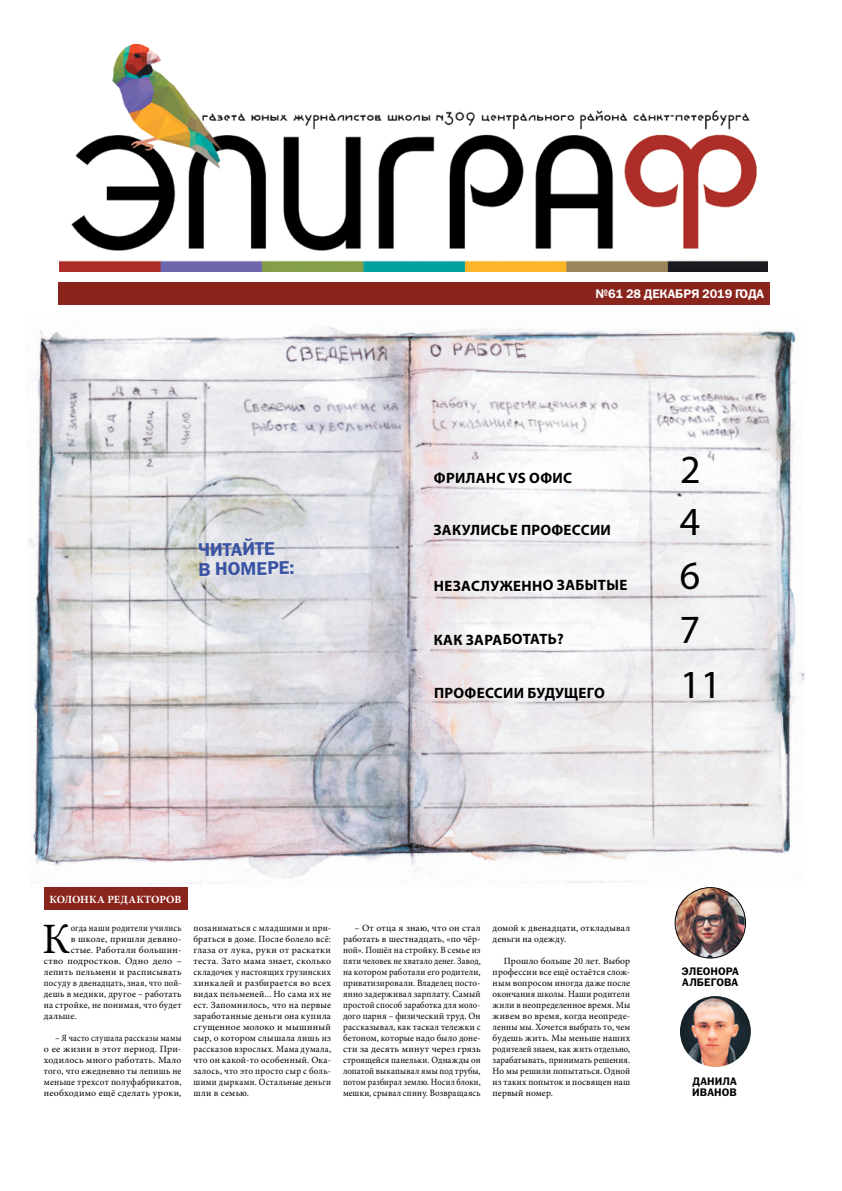
<style>
.page{position:relative;width:842px;height:1191px;background:#fff}
.page>*{position:absolute;margin:0;border:0;box-sizing:border-box;transform-origin:0 0}
.t1{font:43.3px "Minion Pro";color:#000}
.t2{font:40px "Myriad Pro";color:#000}
.t3{font:18.6px/19.4px "Franklin Gothic Demi C";color:#3953a4}
.t4{font:700 15px "Myriad Pro";letter-spacing:.02em;color:#000}
.t5{font:12.5px "Franklin Gothic Demi C";letter-spacing:-.01em;color:#fff}
.t6{font:11px/11px "Franklin Gothic Demi C";letter-spacing:.005em;color:#000}
.t7{font:700 11px "Minion Pro";letter-spacing:.005em;color:#fff}
.t8{font:9.5px/11px "Minion Pro";letter-spacing:.02em;color:#000;text-align:justify}
.t9{font:9.5px/11px "Minion Pro";letter-spacing:.02em;color:#000;text-align:justify;scale:1.04 1}
.t10{font:9.5px/11px "Minion Pro";letter-spacing:.02em;color:#000;text-align:justify;scale:.89 1}
.t11{font:9.5px "Minion Pro";letter-spacing:.02em;color:#000;scale:.92 1}
.t12{font:9.5px "Minion Pro";letter-spacing:.02em;color:#000;scale:1.05 1}
.t13{font:9.5px "Minion Pro";letter-spacing:.02em;color:#000;scale:.91 1}
</style>
<div class="page">
<img style="left:28px;top:327px;width:777px;height:557px">
<div style="left:44px;top:887px;width:144px;height:22px;background:#89251d"></div>
<img style="left:675px;top:887px;width:70px;height:71px">
<div style="left:675px;top:887px;width:71px;height:71px;border:1px solid #000;border-radius:50%"></div>
<img style="left:680px;top:996px;width:71px;height:71px;border-radius:35px">
<img style="left:59px;top:44px;width:709px;height:227px">
<div style="left:59px;top:282px;width:711px;height:22px;background:#89251d"></div>
<svg style="left:682px;top:617px;width:17px;height:26px"></svg>
<svg style="left:681px;top:562px;width:18px;height:27px"></svg>
<h3 class="t3" style="left:198px;top:539px;width:98px;rotate:-1deg">ЧИТАЙТЕ<br>В НОМЕРЕ:</h3>
<h3 class="t5" style="left:596px;top:287px;width:170px">№61 28 ДЕКАБРЯ 2019 ГОДА</h3>
<h3 class="t4" style="left:434px;top:468px;width:140px">ФРИЛАНС VS ОФИС</h3>
<h2 class="t2" style="left:680px;top:445px;width:22px">2</h2>
<h3 class="t4" style="left:433px;top:520px;width:179px">ЗАКУЛИСЬЕ ПРОФЕССИИ</h3>
<h3 class="t4" style="left:433px;top:577px;width:195px;rotate:-1deg">НЕЗАСЛУЖЕННО ЗАБЫТЫЕ</h3>
<h3 class="t4" style="left:433px;top:631px;width:132px;rotate:-1deg">КАК ЗАРАБОТАТЬ?</h3>
<h3 class="t4" style="left:434px;top:683px;width:172px">ПРОФЕССИИ БУДУЩЕГО</h3>
<h2 class="t2" style="left:680px;top:497px;width:22px">4</h2>
<h2 class="t2" style="left:680px;top:660px;width:43px">11</h2>
<p class="t7" style="left:50px;top:892px;width:133px">КОЛОНКА РЕДАКТОРОВ</p>
<h1 class="t1" style="left:42px;top:910px;width:30px">К</h1>
<p class="t13" style="left:71px;top:922px;width:123px">огда наши родители учились</p>
<p class="t8" style="left:71px;top:934px;width:112px">в школе, пришли девяно-</p>
<p class="t8" style="left:71px;top:945px;width:112px">стые. Работали большин-</p>
<p class="t12" style="left:44px;top:955px;width:133px">ство подростков. Одно дело –</p>
<p class="t8" style="left:44px;top:967px;width:139px">лепить пельмени и расписывать</p>
<p class="t11" style="left:44px;top:977px;width:151px">посуду в двенадцать, зная, что пой-</p>
<p class="t8" style="left:44px;top:989px;width:139px">дешь в медики, другое – работать</p>
<p class="t8" style="left:44px;top:1000px;width:139px">на стройке, не понимая, что будет</p>
<p class="t8" style="left:44px;top:1011px;width:34px">дальше.</p>
<p class="t10" style="left:44px;top:1033px;width:156px;text-indent:11px">– Я часто слушала рассказы мамы о ее жизни в этот период. При&shy;ходилось много работать. Мало того, что ежедневно ты лепишь не меньше трехсот полуфабрикатов, необходимо ещё сделать уроки,</p>
<p class="t8" style="left:193px;top:923px;width:139px">позаниматься с младшими и при&shy;браться в доме. После болело всё: глаза от лука, руки от раскатки теста. Зато мама знает, сколько складочек у настоящих грузинских хинкалей и разбирается во всех видах пельменей... Но сама их не ест. Запомнилось, что на первые заработанные деньги она купила сгущенное молоко и мышиный сыр, о котором слышала лишь из рассказов взрослых. Мама думала, что он какой-то особенный. Ока&shy;залось, что это просто сыр с боль&shy;шими дырками. Остальные деньги шли в семью.</p>
<p class="t9" style="left:343px;top:923px;width:134px;text-indent:11px">– От отца я знаю, что он стал работать в шестнадцать, «по чёр&shy;ной». Пошёл на стройку. В семье из пяти человек не хватало денег. Завод, на котором работали его родители, приватизировали. Владелец посто&shy;янно задерживал зарплату. Самый простой способ заработка для моло&shy;дого парня – физический труд. Он рассказывал, как таскал тележки с бетоном, которые надо было доне&shy;сти за десять минут через грязь строящейся панельки. Однажды он лопатой выкапывал ямы под трубы, потом разбирал землю. Носил блоки, мешки, срывал спину. Возвращаясь</p>
<p class="t8" style="left:493px;top:923px;width:139px">домой к двенадцати, откладывал деньги на одежду.</p>
<p class="t8" style="left:493px;top:956px;width:139px;text-indent:11px">Прошло больше 20 лет. Выбор профессии все ещё остаётся слож&shy;ным вопросом иногда даже после окончания школы. Наши родители жили в неопределенное время. Мы живем во время, когда неопреде&shy;ленны мы. Хочется выбрать то, чем будешь жить. Мы меньше наших родителей знаем, как жить отдельно, зарабатывать, принимать решения.<br>Но мы решили попытаться. Одной из таких попыток и посвящен наш первый номер.</p>
<p class="t6" style="left:682px;top:966px;width:59px">ЭЛЕОНОРА<br>АЛБЕГОВА</p>
<p class="t6" style="left:692px;top:1076px;width:46px">ДАНИЛА<br>ИВАНОВ</p>
</div>
